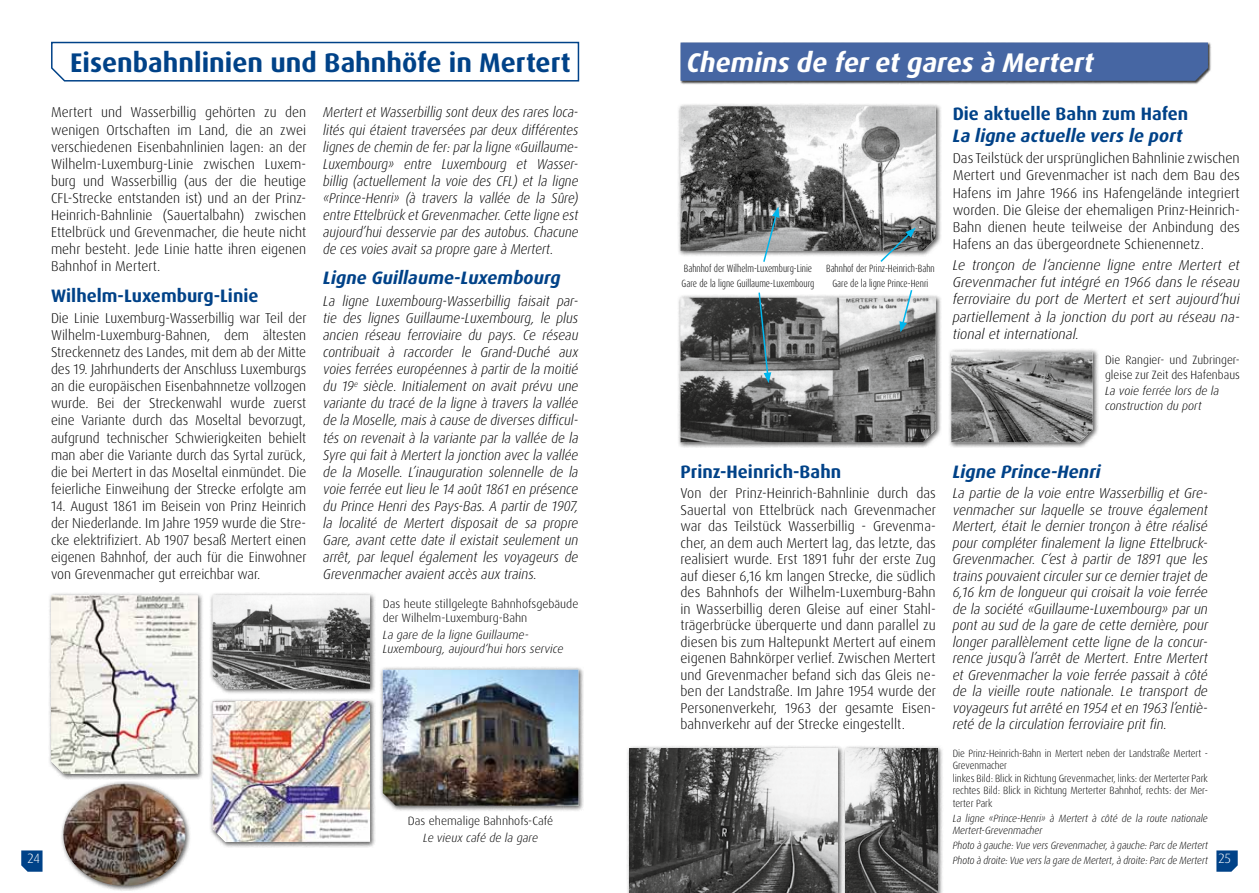
<style>
.page{position:relative;width:1259px;height:893px;background:#fff}
.page>*{position:absolute;margin:0;border:0;box-sizing:border-box;transform-origin:0 0}
.t1{font:700 27px "Dax Pro";color:#004288}
.t2{font:italic 700 27px "Dax Pro";color:#fff}
.t3{font:italic 700 18px "Dax Pro";color:#004288}
.t4{font:700 18px "Dax Pro";color:#004288}
.t5{font:300 14.25px/16.5px "Dax Pro";letter-spacing:-.005em;color:#000;text-align:justify}
.t6{font:italic 300 14.25px/16.5px "Dax Pro";letter-spacing:-.005em;color:#000;text-align:justify}
.t7{font:italic 300 14.25px/17.1px "Dax Pro";letter-spacing:-.005em;color:#000;text-align:justify;scale:.95 1}
.t8{font:300 14.25px/17.1px "Dax Pro";letter-spacing:-.005em;color:#000;text-align:justify;scale:.96 1}
.t9{font:italic 300 14.25px/17.1px "Dax Pro";letter-spacing:-.005em;color:#000;text-align:justify;scale:.93 1}
.t10{font:300 13.5px "Dax Pro";color:#fff}
.t11{font:300 12px/14.4px "Dax Pro";color:#000}
.t12{font:italic 300 12px/14.4px "Dax Pro";color:#000}
.t13{font:300 10.5px/12.6px "Dax Pro";letter-spacing:-.005em;color:#000;scale:.89 1}
.t14{font:300 condensed 10.5px/14.7px "Dax Pro";color:#000;scale:.9 1}
.t15{font:italic 300 10.5px/14.7px "Dax Pro";letter-spacing:-.005em;color:#000;scale:.91 1}
.t16{font:italic 300 10.5px/12.6px "Dax Pro";letter-spacing:-.005em;color:#000;scale:.94 1}
</style>
<div class="page">
<svg style="left:1216px;top:850px;width:21px;height:22px"></svg>
<svg style="left:21px;top:850px;width:22px;height:22px"></svg>
<div style="left:680px;top:42px;width:531px;height:42px;background:#000;opacity:.75"></div>
<div style="left:680px;top:43px;width:528px;height:38px;background:#4666a3"></div>
<svg style="left:51px;top:41px;width:529px;height:41px"></svg>
<div style="left:48px;top:592px;width:156px;height:188px;background:#000;opacity:.65"></div>
<img style="left:51px;top:595px;width:147px;height:179px">
<div style="left:60px;top:780px;width:131px;height:112px;background:#000;opacity:.65"></div>
<img style="left:86px;top:783px;width:38px;height:12px">
<div style="left:209px;top:698px;width:167px;height:150px;background:#000;opacity:.65"></div>
<img style="left:213px;top:701px;width:157px;height:141px">
<div style="left:209px;top:592px;width:167px;height:103px;background:#000;opacity:.65"></div>
<img style="left:213px;top:595px;width:157px;height:94px">
<div style="left:379px;top:666px;width:205px;height:146px;background:#000;opacity:.65"></div>
<img style="left:383px;top:670px;width:195px;height:136px">
<div style="left:677px;top:103px;width:265px;height:154px;background:#000;opacity:.65"></div>
<div style="left:677px;top:294px;width:265px;height:154px;background:#000;opacity:.65"></div>
<div style="left:626px;top:745px;width:218px;height:148px;background:#000;opacity:.65"></div>
<img style="left:629px;top:748px;width:209px;height:145px">
<div style="left:948px;top:348px;width:150px;height:100px;background:#000;opacity:.65"></div>
<img style="left:951px;top:352px;width:141px;height:90px">
<div style="left:842px;top:745px;width:101px;height:148px;background:#000;opacity:.65"></div>
<img style="left:845px;top:748px;width:92px;height:145px">
<svg style="left:680px;top:106px;width:255px;height:156px"></svg>
<svg style="left:680px;top:290px;width:255px;height:152px;background:#797a7a"></svg>
<h1 class="t1" style="left:70px;top:45px;width:502px">Eisenbahnlinien und Bahnhöfe in Mertert</h1>
<h1 class="t2" style="left:687px;top:45px;width:409px">Chemins de fer et gares à Mertert</h1>
<p class="t5" style="left:51px;top:104px;width:257px;line-height:17.1px">Mertert und Wasserbillig gehörten zu den wenigen Ortschaften im Land, die an zwei verschiedenen Eisenbahnlinien lagen: an der Wilhelm-Luxemburg-Linie zwischen Luxem&shy;burg und Wasserbillig (aus der die heutige CFL-Strecke entstanden ist) und an der Prinz-Heinrich-Bahnlinie (Sauertalbahn) zwischen Ettelbrück und Grevenmacher, die heute nicht mehr besteht. Jede Linie hatte ihren eigenen Bahnhof in Mertert.</p>
<p class="t4" style="left:51px;top:284px;width:209px">Wilhelm-Luxemburg-Linie</p>
<p class="t8" style="left:51px;top:309px;width:268px">Die Linie Luxemburg-Wasserbillig war Teil der Wilhelm-Luxemburg-Bahnen, dem ältesten Streckennetz des Landes, mit dem ab der Mitte des 19. Jahrhunderts der Anschluss Luxemburgs an die europäischen Eisenbahnnetze vollzogen wurde. Bei der Streckenwahl wurde zuerst eine Variante durch das Moseltal bevorzugt, aufgrund technischer Schwierigkeiten behielt man aber die Variante durch das Syrtal zurück, die bei Mertert in das Moseltal einmündet. Die feierliche Einweihung der Strecke erfolgte am</p>
<p class="t8" style="left:51px;top:497px;width:268px">14. August 1861 im Beisein von Prinz Heinrich der Niederlande. Im Jahre 1959 wurde die Stre&shy;cke elektrifiziert. Ab 1907 besaß Mertert einen eigenen Bahnhof, der auch für die Einwohner von Grevenmacher gut erreichbar war.</p>
<p class="t9" style="left:323px;top:104px;width:276px">Mertert et Wasserbillig sont deux des rares loca&shy;lités qui étaient traversées par deux différentes lignes de chemin de fer: par la ligne «Guillaume-Luxembourg» entre Luxembourg et Wasser&shy;billig (actuellement la voie des CFL) et la ligne «Prince-Henri» (à travers la vallée de la Sûre) entre Ettelbrück et Grevenmacher. Cette ligne est aujourd’hui desservie par des autobus. Chacune de ces voies avait sa propre gare à Mertert.</p>
<p class="t3" style="left:323px;top:266px;width:239px">Ligne Guillaume-Luxembourg</p>
<p class="t7" style="left:323px;top:292px;width:270px">La ligne Luxembourg-Wasserbillig faisait par&shy;tie des lignes Guillaume-Luxembourg, le plus ancien réseau ferroviaire du pays. Ce réseau contribuait à raccorder le Grand-Duché aux voies ferrées européennes à partir de la moitié du 19<sup>e</sup> siècle. Initialement on avait prévu une variante du tracé de la ligne à travers la vallée de la Moselle, mais à cause de diverses difficul&shy;tés on revenait à la variante par la vallée de la Syre qui fait à Mertert la jonction avec la vallée de la Moselle. L’inauguration solennelle de la voie ferrée eut lieu le 14 août 1861 en présence du Prince Henri des Pays-Bas. A partir de 1907, la localité de Mertert disposait de sa propre Gare, avant cette date il existait seulement un arrêt, par lequel également les voyageurs de Grevenmacher avaient accès aux trains.</p>
<p class="t11" style="left:383px;top:597px;width:197px">Das heute stillgelegte Bahnhofsgebäude der Wilhelm-Luxemburg-Bahn</p>
<p class="t12" style="left:383px;top:627px;width:182px">La gare de la ligne Guillaume-<br>Luxembourg, aujourd‘hui hors service</p>
<p class="t14" style="left:681px;top:261px;width:149px">Bahnhof der Wilhelm-Luxemburg-Linie<br>Gare de la ligne Guillaume-Luxembourg</p>
<p class="t14" style="left:826px;top:261px;width:122px;text-align:center">Bahnhof der Prinz-Heinrich-Bahn<br>Gare de la ligne Prince-Henri</p>
<p class="t4" style="left:952px;top:103px;width:237px">Die aktuelle Bahn zum Hafen</p>
<p class="t3" style="left:952px;top:124px;width:231px">La ligne actuelle vers le port</p>
<p class="t5" style="left:952px;top:150px;width:289px;line-height:17.1px">Das Teilstück der ursprünglichen Bahnlinie zwischen Mertert und Grevenmacher ist nach dem Bau des Hafens im Jahre 1966 ins Hafengelände integriert worden. Die Gleise der ehemaligen Prinz-Heinrich-Bahn dienen heute teilweise der Anbindung des Hafens an das übergeordnete Schienennetz.</p>
<p class="t6" style="left:952px;top:257px;width:289px;line-height:17.1px">Le tronçon de l‘ancienne ligne entre Mertert et Grevenmacher fut intégré en 1966 dans le réseau ferroviaire du port de Mertert et sert aujourd‘hui partiellement à la jonction du port au réseau na&shy;tional et international.</p>
<p class="t11" style="left:1105px;top:353px;width:136px">Die Rangier- und Zubringer&shy;gleise zur Zeit des Hafenbaus</p>
<p class="t12" style="left:1105px;top:384px;width:116px">La voie ferrée lors de la construction du port</p>
<p class="t4" style="left:680px;top:460px;width:162px">Prinz-Heinrich-Bahn</p>
<p class="t5" style="left:680px;top:485px;width:257px">Von der Prinz-Heinrich-Bahnlinie durch das Sauertal von Ettelbrück nach Grevenmacher war das Teilstück Wasserbillig - Grevenma&shy;cher, an dem auch Mertert lag, das letzte, das realisiert wurde. Erst 1891 fuhr der erste Zug auf dieser 6,16 km langen Strecke, die südlich des Bahnhofs der Wilhelm-Luxemburg-Bahn in Wasserbillig deren Gleise auf einer Stahl&shy;trägerbrücke überquerte und dann parallel zu diesen bis zum Haltepunkt Mertert auf einem eigenen Bahnkörper verlief. Zwischen Mertert und Grevenmacher befand sich das Gleis ne&shy;ben der Landstraße. Im Jahre 1954 wurde der Personenverkehr, 1963 der gesamte Eisen&shy;bahnverkehr auf der Strecke eingestellt.</p>
<p class="t3" style="left:952px;top:460px;width:150px">Ligne Prince-Henri</p>
<p class="t6" style="left:952px;top:485px;width:257px">La partie de la voie entre Wasserbillig et Gre&shy;venmacher sur laquelle se trouve également Mertert, était le dernier tronçon à être réalisé pour compléter finalement la ligne Ettelbruck-Grevenmacher. C‘est à partir de 1891 que les trains pouvaient circuler sur ce dernier trajet de 6,16 km de longueur qui croisait la voie ferrée de la société «Guillaume-Luxembourg» par un pont au sud de la gare de cette dernière, pour longer parallèlement cette ligne de la concur&shy;rence jusqu’à l’arrêt de Mertert. Entre Mertert et Grevenmacher la voie ferrée passait à côté de la vieille route nationale. Le transport de voyageurs fut arrêté en 1954 et en 1963 l’entiè&shy;reté de la circulation ferroviaire prit fin.</p>
<p class="t13" style="left:952px;top:747px;width:288px">Die Prinz-Heinrich-Bahn in Mertert neben der Landstraße Mertert - Grevenmacher<br>linkes Bild: Blick in Richtung Grevenmacher, links: der Merterter Park rechtes Bild: Blick in Richtung Merterter Bahnhof, rechts: der Mer&shy;terter Park</p>
<p class="t16" style="left:952px;top:812px;width:273px">La ligne «Prince-Henri» à Mertert à côté de la route nationale<br>Mertert-Grevenmacher</p>
<p class="t15" style="left:952px;top:838px;width:282px">Photo à gauche: Vue vers Grevenmacher, à gauche: Parc de Mertert<br>Photo à droite: Vue vers la gare de Mertert, à droite: Parc de Mertert</p>
<p class="t11" style="left:408px;top:814px;width:147px">Das ehemalige Bahnhofs-Café</p>
<p class="t12" style="left:423px;top:831px;width:117px">Le vieux café de la gare</p>
<p class="t10" style="left:27px;top:850px;width:14px">24</p>
<p class="t10" style="left:1218px;top:850px;width:14px">25</p>
</div>
